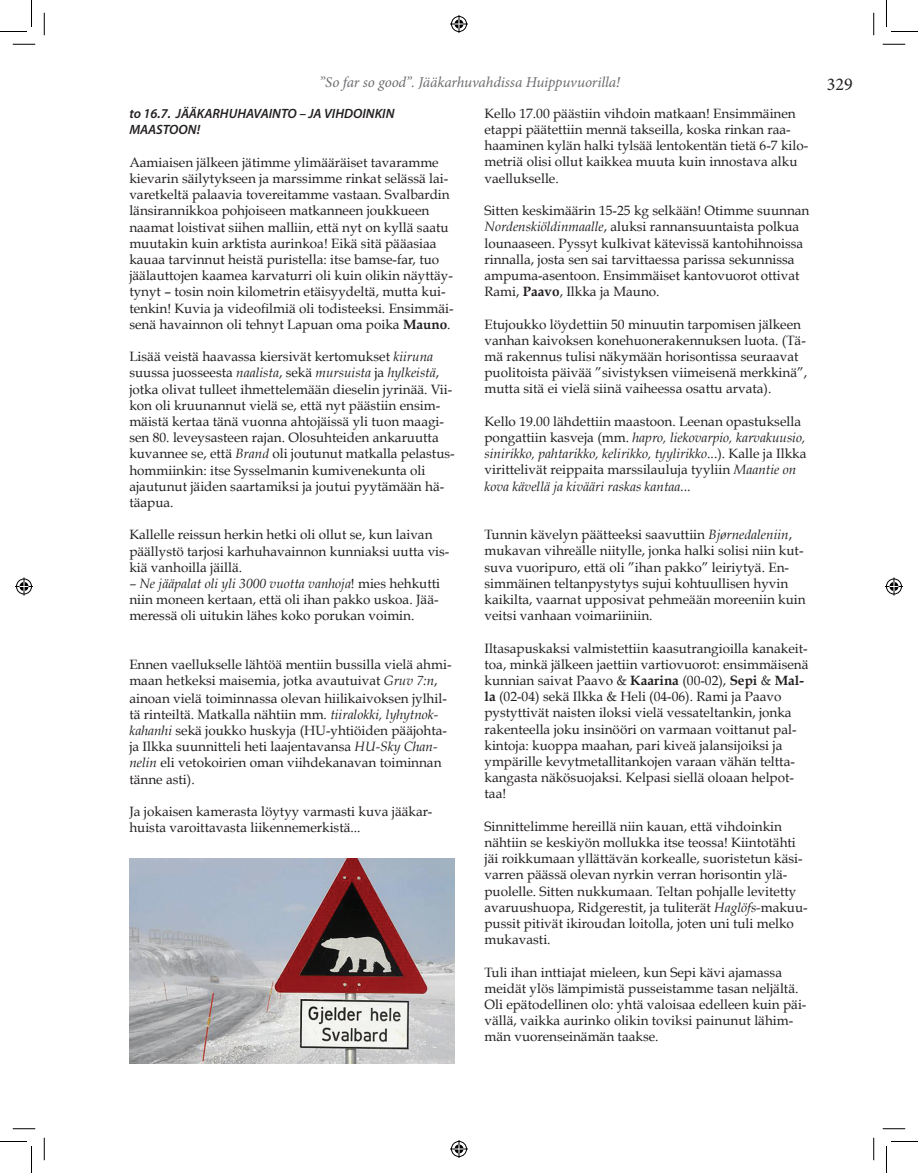
<style>
.page{position:relative;width:918px;height:1173px;background:#fff}
.page>*{position:absolute;margin:0;border:0;box-sizing:border-box;transform-origin:0 0}
.t1{font:18px "Minion Pro";color:#231f20}
.t2{font:italic 15px "Minion Pro";letter-spacing:-.01em;color:#6c6d70}
.t3{font:13.5px/16.2px "Book Antiqua";color:#231f20}
.t4{font:italic 600 13.5px/16.2px "Myriad Pro";color:#231f20}
.s1{font-weight:700}
.s2{font-style:italic}
</style>
<div class="page">
<img style="left:129px;top:858px;width:326px;height:206px">
<svg style="left:13px;top:44px;width:22px;height:1px"></svg>
<svg style="left:882px;top:44px;width:23px;height:1px"></svg>
<svg style="left:13px;top:1128px;width:22px;height:1px"></svg>
<svg style="left:882px;top:1128px;width:23px;height:1px"></svg>
<svg style="left:44px;top:13px;width:1px;height:22px"></svg>
<svg style="left:44px;top:1138px;width:1px;height:22px"></svg>
<svg style="left:873px;top:13px;width:1px;height:22px"></svg>
<svg style="left:873px;top:1138px;width:1px;height:22px"></svg>
<svg style="left:0;top:0;width:32px;height:32px"></svg>
<svg style="left:0;top:1141px;width:32px;height:32px"></svg>
<svg style="left:886px;top:0;width:32px;height:32px"></svg>
<svg style="left:886px;top:1141px;width:32px;height:32px"></svg>
<svg style="left:450px;top:15px;width:18px;height:18px"></svg>
<svg style="left:450px;top:1140px;width:18px;height:18px"></svg>
<svg style="left:15px;top:577px;width:18px;height:18px"></svg>
<svg style="left:885px;top:577px;width:18px;height:18px"></svg>
<p class="t2" style="left:319px;top:72px;width:302px">”So far so good”. Jääkarhuvahdissa Huippuvuorilla!</p>
<h1 class="t1" style="left:827px;top:72px;width:27px">329</h1>
<p class="t4" style="left:129px;top:105px;width:267px">to 16.7. JÄÄKARHUHAVAINTO – JA VIHDOINKIN<br>MAASTOON!</p>
<p class="t3" style="left:129px;top:154px;width:326px">Aamiaisen jälkeen jätimme ylimääräiset tavaramme kievarin säilytykseen ja marssimme rinkat selässä lai&shy;varetkeltä palaavia tovereitamme vastaan. Svalbardin länsirannikkoa pohjoiseen matkanneen joukkueen naamat loistivat siihen malliin, että nyt on kyllä saatu muutakin kuin arktista aurinkoa! Eikä sitä pääasiaa kauaa tarvinnut heistä puristella: itse bamse-far, tuo jäälauttojen kaamea karvaturri oli kuin olikin näyttäy&shy;tynyt – tosin noin kilometrin etäisyydeltä, mutta kui&shy;tenkin! Kuvia ja videofilmiä oli todisteeksi. Ensimmäi&shy;senä havainnon oli tehnyt Lapuan oma poika <span class="s1">Mauno</span>.</p>
<p class="t3" style="left:129px;top:348px;width:327px">Lisää veistä haavassa kiersivät kertomukset <span class="s2">kiiruna </span>suussa juosseesta <span class="s2">naalista</span>, sekä <span class="s2">mursuista</span> ja <span class="s2">hylkeistä</span>, jotka olivat tulleet ihmettelemään dieselin jyrinää. Vii&shy;kon oli kruunannut vielä se, että nyt päästiin ensim&shy;mäistä kertaa tänä vuonna ahtojäissä yli tuon maagi&shy;sen 80. leveysasteen rajan. Olosuhteiden ankaruutta kuvannee se, että <span class="s2">Brand</span> oli joutunut matkalla pelastus&shy;hommiinkin: itse Sysselmanin kumivenekunta oli ajautunut jäiden saartamiksi ja joutui pyytämään hä&shy;täapua.</p>
<p class="t3" style="left:129px;top:527px;width:322px">Kallelle reissun herkin hetki oli ollut se, kun laivan päällystö tarjosi karhuhavainnon kunniaksi uutta vis&shy;kiä vanhoilla jäillä.</p>
<p class="t3" style="left:129px;top:575px;width:312px;text-align:justify"><span class="s2">– Ne jääpalat oli yli 3000 vuotta vanhoja</span>! mies hehkutti niin moneen kertaan, että oli ihan pakko uskoa. Jää&shy;meressä oli uitukin lähes koko porukan voimin.</p>
<p class="t3" style="left:129px;top:656px;width:324px">Ennen vaellukselle lähtöä mentiin bussilla vielä ahmi&shy;maan hetkeksi maisemia, jotka avautuivat <span class="s2">Gruv 7:n</span>,</p>
<p class="t3" style="left:484px;top:105px;width:325px">Kello 17.00 päästiin vihdoin matkaan! Ensimmäinen etappi päätettiin mennä takseilla, koska rinkan raa&shy;haaminen kylän halki tylsää lentokentän tietä 6-7 kilo&shy;metriä olisi ollut kaikkea muuta kuin innostava alku vaellukselle.</p>
<p class="t3" style="left:484px;top:202px;width:326px">Sitten keskimäärin 15-25 kg selkään! Otimme suunnan <span class="s2">Nordenskiöldinmaalle</span>, aluksi rannansuuntaista polkua lounaaseen. Pyssyt kulkivat kätevissä kantohihnoissa rinnalla, josta sen sai tarvittaessa parissa sekunnissa ampuma-asentoon. Ensimmäiset kantovuorot ottivat Rami, <span class="s1">Paavo</span>, Ilkka ja Mauno.</p>
<p class="t3" style="left:484px;top:316px;width:324px">Etujoukko löydettiin 50 minuutin tarpomisen jälkeen vanhan kaivoksen konehuonerakennuksen luota. (Tä&shy;mä rakennus tulisi näkymään horisontissa seuraavat puolitoista päivää ”sivistyksen viimeisenä merkkinä”, mutta sitä ei vielä siinä vaiheessa osattu arvata).</p>
<p class="t3" style="left:484px;top:413px;width:323px">Kello 19.00 lähdettiin maastoon. Leenan opastuksella pongattiin kasveja (mm. <span class="s2">hapro, liekovarpio, karvakuusio, sinirikko, pahtarikko, kelirikko, tyylirikko</span>...). Kalle ja Ilkka virittelivät reippaita marssilauluja tyyliin <span class="s2">Maantie on kova kävellä ja kivääri raskas kantaa...</span></p>
<p class="t3" style="left:484px;top:526px;width:323px">Tunnin kävelyn päätteeksi saavuttiin <span class="s2">Bjørnedaleniin</span>, mukavan vihreälle niitylle, jonka halki solisi niin kut&shy;suva vuoripuro, että oli ”ihan pakko” leiriytyä. En&shy;simmäinen teltanpystytys sujui kohtuullisen hyvin kaikilta, vaarnat upposivat pehmeään moreeniin kuin veitsi vanhaan voimariiniin.</p>
<p class="t3" style="left:484px;top:640px;width:325px">Iltasapuskaksi valmistettiin kaasutrangioilla kanakeit&shy;toa, minkä jälkeen jaettiin vartiovuorot: ensimmäisenä kunnian saivat Paavo &amp; <span class="s1">Kaarina</span> (00-02), <span class="s1">Sepi</span> &amp; <span class="s1">Mal&shy;la</span> (02-04) sekä Ilkka &amp; Heli (04-06). Rami ja Paavo pystyttivät naisten iloksi vielä vessateltankin, jonka rakenteella joku insinööri on varmaan voittanut pal&shy;kintoja: kuoppa maahan, pari kiveä jalansijoiksi ja ympärille kevytmetallitankojen varaan vähän teltta&shy;kangasta näkösuojaksi. Kelpasi siellä oloaan helpot&shy;taa!</p>
<p class="t3" style="left:484px;top:818px;width:325px">Sinnittelimme hereillä niin kauan, että vihdoinkin nähtiin se keskiyön mollukka itse teossa! Kiintotähti jäi roikkumaan yllättävän korkealle, suoristetun käsi&shy;varren päässä olevan nyrkin verran horisontin ylä&shy;puolelle. Sitten nukkumaan. Teltan pohjalle levitetty avaruushuopa, Ridgerestit, ja tuliterät <span class="s2">Haglöfs-</span>makuu&shy;pussit pitivät ikiroudan loitolla, joten uni tuli melko mukavasti.</p>
<p class="t3" style="left:484px;top:964px;width:323px">Tuli ihan inttiajat mieleen, kun Sepi kävi ajamassa meidät ylös lämpimistä pusseistamme tasan neljältä.<br>Oli epätodellinen olo: yhtä valoisaa edelleen kuin päi&shy;vällä, vaikka aurinko olikin toviksi painunut lähim&shy;män vuorenseinämän taakse.</p>
<p class="t3" style="left:129px;top:690px;width:319px">ainoan vielä toiminnassa olevan hiilikaivoksen jylhil&shy;tä rinteiltä. Matkalla nähtiin mm. <span class="s2">tiiralokki, lyhytnok&shy;kahanhi</span> sekä joukko huskyja (HU-yhtiöiden pääjohta&shy;ja Ilkka suunnitteli heti laajentavansa <span class="s2">HU-Sky Chan&shy;nelin</span> eli vetokoirien oman viihdekanavan toiminnan tänne asti).</p>
<p class="t3" style="left:129px;top:803px;width:305px">Ja jokaisen kamerasta löytyy varmasti kuva jääkar&shy;huista varoittavasta liikennemerkistä...</p>
</div>
